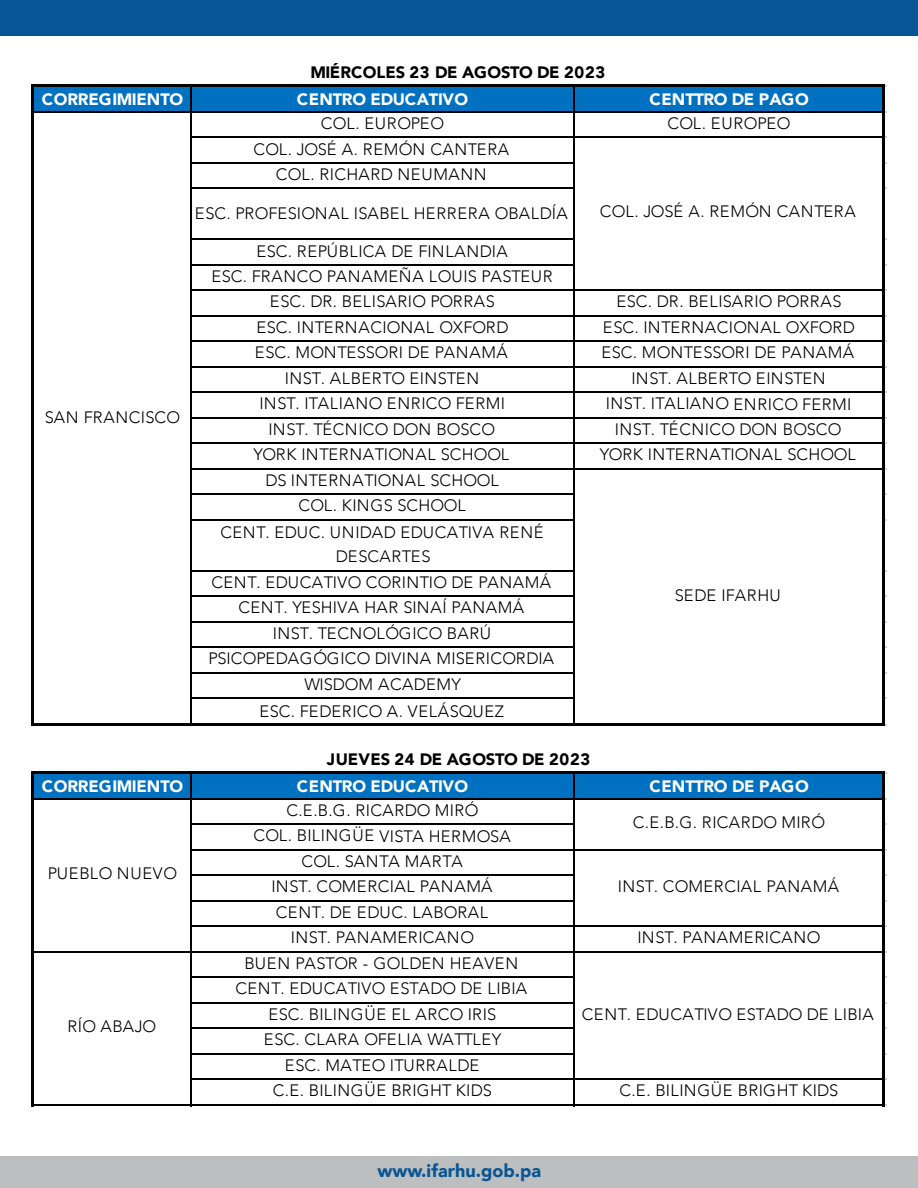
<style>
.page{position:relative;width:918px;height:1188px;background:#fff}
.page>*{position:absolute;margin:0;border:0;box-sizing:border-box;transform-origin:0 0}
.t1{font:900 18px "Avenir";color:#075594}
.t2{font:300 16.5px/25.5px "Avenir";letter-spacing:.025em;color:#000;text-align:center}
.t3{font:900 16.5px "Avenir";letter-spacing:-.01em;color:#fff}
.t4{font:900 16.5px "Avenir";letter-spacing:.005em;color:#000}
.t5{font:300 16.5px "Avenir";letter-spacing:.045em;color:#000}
</style>
<div class="page">
<div style="left:0;top:1157px;width:918px;height:31px;background:#bcbec0"></div>
<div style="left:0;top:0;width:918px;height:36px;background:#075594"></div>
<div style="left:33px;top:86px;width:852px;height:26px;background:#0070c0"></div>
<div style="left:33px;top:772px;width:852px;height:28px;background:#0070c0"></div>
<hr style="left:34px;top:84px;width:851px;height:3px;background:#000">
<hr style="left:34px;top:111px;width:848px;height:1px;background:#000">
<hr style="left:192px;top:136px;width:690px;height:2px;background:#000">
<hr style="left:192px;top:162px;width:382px;height:2px;background:#000">
<hr style="left:192px;top:188px;width:382px;height:1px;background:#000">
<hr style="left:192px;top:238px;width:382px;height:2px;background:#000">
<hr style="left:192px;top:264px;width:382px;height:2px;background:#000">
<hr style="left:192px;top:289px;width:690px;height:2px;background:#000">
<hr style="left:192px;top:315px;width:690px;height:1px;background:#000">
<hr style="left:192px;top:340px;width:690px;height:2px;background:#000">
<hr style="left:192px;top:366px;width:690px;height:2px;background:#000">
<hr style="left:192px;top:392px;width:690px;height:1px;background:#000">
<hr style="left:192px;top:417px;width:690px;height:1px;background:#000">
<hr style="left:192px;top:442px;width:690px;height:2px;background:#000">
<hr style="left:192px;top:468px;width:690px;height:2px;background:#000">
<hr style="left:192px;top:494px;width:382px;height:1px;background:#000">
<hr style="left:192px;top:519px;width:382px;height:1px;background:#000">
<hr style="left:192px;top:570px;width:382px;height:2px;background:#000">
<hr style="left:192px;top:596px;width:382px;height:1px;background:#000">
<hr style="left:192px;top:621px;width:382px;height:1px;background:#000">
<hr style="left:192px;top:646px;width:382px;height:2px;background:#000">
<hr style="left:192px;top:672px;width:382px;height:2px;background:#000">
<hr style="left:192px;top:698px;width:382px;height:1px;background:#000">
<hr style="left:31px;top:84px;width:3px;height:642px;background:#000">
<hr style="left:190px;top:87px;width:2px;height:636px;background:#000">
<hr style="left:573px;top:87px;width:1px;height:636px;background:#000">
<hr style="left:34px;top:723px;width:851px;height:3px;background:#000">
<hr style="left:882px;top:87px;width:3px;height:639px;background:#000">
<hr style="left:34px;top:771px;width:851px;height:3px;background:#000">
<hr style="left:34px;top:798px;width:848px;height:2px;background:#000">
<hr style="left:192px;top:824px;width:382px;height:1px;background:#000">
<hr style="left:192px;top:849px;width:690px;height:1px;background:#000">
<hr style="left:192px;top:874px;width:382px;height:2px;background:#000">
<hr style="left:192px;top:900px;width:382px;height:2px;background:#000">
<hr style="left:192px;top:926px;width:690px;height:1px;background:#000">
<hr style="left:34px;top:951px;width:848px;height:1px;background:#000">
<hr style="left:192px;top:976px;width:382px;height:2px;background:#000">
<hr style="left:192px;top:1002px;width:382px;height:2px;background:#000">
<hr style="left:192px;top:1028px;width:382px;height:1px;background:#000">
<hr style="left:192px;top:1053px;width:382px;height:1px;background:#000">
<hr style="left:192px;top:1078px;width:690px;height:2px;background:#000">
<hr style="left:34px;top:1104px;width:848px;height:2px;background:#000">
<hr style="left:31px;top:771px;width:3px;height:336px;background:#000">
<hr style="left:190px;top:774px;width:2px;height:333px;background:#000">
<hr style="left:573px;top:774px;width:1px;height:333px;background:#000">
<hr style="left:882px;top:774px;width:3px;height:333px;background:#000">
<p class="t4" style="left:310px;top:58px;width:296px">MIÉRCOLES 23 DE AGOSTO DE 2023</p>
<p class="t3" style="left:42px;top:85px;width:143px">CORREGIMIENTO</p>
<p class="t3" style="left:297px;top:85px;width:173px">CENTRO EDUCATIVO</p>
<p class="t3" style="left:649px;top:85px;width:161px">CENTTRO DE PAGO</p>
<p class="t2" style="left:321px;top:111px;width:125px">COL. EUROPEO</p>
<p class="t2" style="left:667px;top:111px;width:125px">COL. EUROPEO</p>
<p class="t2" style="left:253px;top:136px;width:257px">COL. JOSÉ A. REMÓN CANTERA<br>COL. RICHARD NEUMANN</p>
<p class="t2" style="left:195px;top:201px;width:374px">ESC. PROFESIONAL ISABEL HERRERA OBALDÍA</p>
<p class="t2" style="left:211px;top:238px;width:343px">ESC. REPÚBLICA DE FINLANDIA<br>ESC. FRANCO PANAMEÑA LOUIS PASTEUR<br>ESC. DR. BELISARIO PORRAS</p>
<p class="t2" style="left:600px;top:199px;width:257px">COL. JOSÉ A. REMÓN CANTERA</p>
<p class="t2" style="left:616px;top:289px;width:227px">ESC. DR. BELISARIO PORRAS</p>
<p class="t2" style="left:45px;top:405px;width:137px">SAN FRANCISCO</p>
<p class="t2" style="left:256px;top:315px;width:254px">ESC. INTERNACIONAL OXFORD</p>
<p class="t2" style="left:603px;top:315px;width:254px">ESC. INTERNACIONAL OXFORD</p>
<p class="t2" style="left:255px;top:340px;width:254px">ESC. MONTESSORI DE PANAMÁ</p>
<p class="t2" style="left:601px;top:340px;width:254px">ESC. MONTESSORI DE PANAMÁ</p>
<p class="t2" style="left:285px;top:366px;width:196px">INST. ALBERTO EINSTEN</p>
<p class="t2" style="left:631px;top:366px;width:196px">INST. ALBERTO EINSTEN</p>
<p class="t2" style="left:259px;top:391px;width:247px">INST. ITALIANO ENRICO FERMI</p>
<p class="t2" style="left:606px;top:391px;width:247px">INST. ITALIANO ENRICO FERMI</p>
<p class="t2" style="left:268px;top:417px;width:228px">INST. TÉCNICO DON BOSCO</p>
<p class="t2" style="left:615px;top:417px;width:228px">INST. TÉCNICO DON BOSCO</p>
<p class="t2" style="left:253px;top:442px;width:257px">YORK INTERNATIONAL SCHOOL</p>
<p class="t2" style="left:600px;top:442px;width:257px">YORK INTERNATIONAL SCHOOL</p>
<p class="t2" style="left:265px;top:468px;width:235px">DS INTERNATIONAL SCHOOL<br>COL. KINGS SCHOOL</p>
<p class="t2" style="left:220px;top:521px;width:325px;line-height:24px">CENT. EDUC. UNIDAD EDUCATIVA RENÉ<br>DESCARTES</p>
<p class="t2" style="left:208px;top:570px;width:347px">CENT. EDUCATIVO CORINTIO DE PANAMÁ<br>CENT. YESHIVA HAR SINAÍ PANAMÁ<br>INST. TECNOLÓGICO BARÚ<br>PSICOPEDAGÓGICO DIVINA MISERICORDIA<br>WISDOM ACADEMY</p>
<p class="t5" style="left:259px;top:701px;width:246px">ESC. FEDERICO A. VELÁSQUEZ</p>
<p class="t2" style="left:675px;top:583px;width:107px">SEDE IFARHU</p>
<p class="t4" style="left:327px;top:745px;width:265px">JUEVES 24 DE AGOSTO DE 2023</p>
<p class="t3" style="left:42px;top:772px;width:143px">CORREGIMIENTO</p>
<p class="t3" style="left:297px;top:772px;width:173px">CENTRO EDUCATIVO</p>
<p class="t3" style="left:649px;top:772px;width:161px">CENTTRO DE PAGO</p>
<p class="t2" style="left:253px;top:798px;width:259px">C.E.B.G. RICARDO MIRÓ<br>COL. BILINGÜE VISTA HERMOSA<br>COL. SANTA MARTA<br>INST. COMERCIAL PANAMÁ<br>CENT. DE EDUC. LABORAL<br>INST. PANAMERICANO</p>
<p class="t2" style="left:633px;top:810px;width:194px">C.E.B.G. RICARDO MIRÓ</p>
<p class="t5" style="left:48px;top:863px;width:131px">PUEBLO NUEVO</p>
<p class="t2" style="left:618px;top:874px;width:223px">INST. COMERCIAL PANAMÁ</p>
<p class="t2" style="left:637px;top:925px;width:185px">INST. PANAMERICANO</p>
<p class="t2" style="left:67px;top:1014px;width:90px">RÍO ABAJO</p>
<p class="t2" style="left:235px;top:951px;width:293px">BUEN PASTOR - GOLDEN HEAVEN<br>CENT. EDUCATIVO ESTADO DE LIBIA<br>ESC. BILINGÜE EL ARCO IRIS<br>ESC. CLARA OFELIA WATTLEY<br>ESC. MATEO ITURRALDE<br>C.E. BILINGÜE BRIGHT KIDS</p>
<p class="t1" style="left:378px;top:1155px;width:165px">www.ifarhu.gob.pa</p>
<p class="t2" style="left:582px;top:1002px;width:293px">CENT. EDUCATIVO ESTADO DE LIBIA</p>
<p class="t2" style="left:619px;top:1078px;width:221px">C.E. BILINGÜE BRIGHT KIDS</p>
</div>
